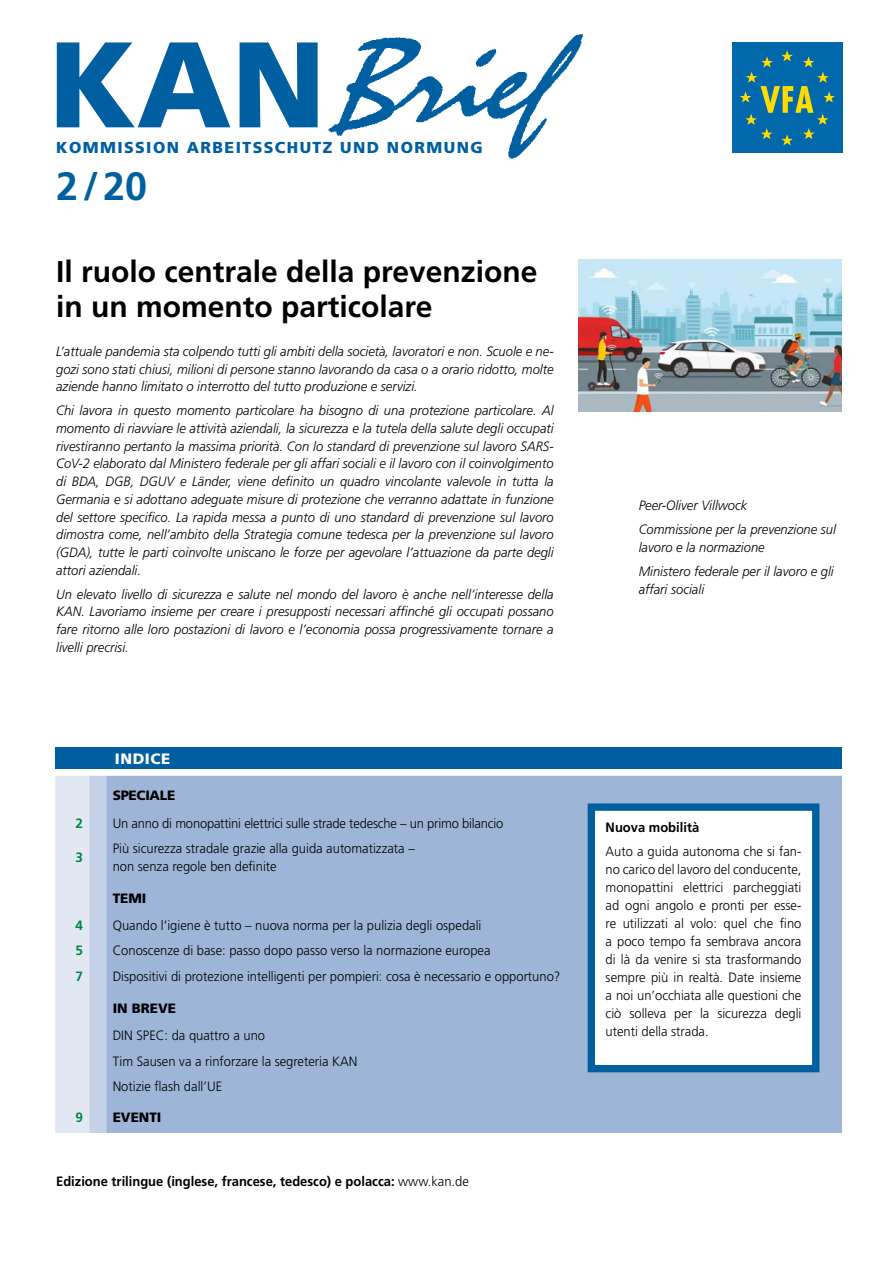
<style>
.page{position:relative;width:893px;height:1263px;background:#fff}
.page>*{position:absolute;margin:0;border:0;box-sizing:border-box;transform-origin:0 0}
.t1{font:900 121.65px "Frutiger";color:#005fa0}
.t2{font:700 39.45px "Frutiger CE";color:#005fa0}
.t3{font:700 30px/34.5px "Frutiger LT Std";color:#000}
.t4{font:900 15.9px "Frutiger";letter-spacing:.09em;color:#005fa0}
.t5{font:900 15px "Frutiger";letter-spacing:.04em;color:#fff}
.t6{font:italic 300 13.5px/17.7px "Frutiger LT Std";color:#000;text-align:justify;scale:.96 1}
.t7{font:300 13.5px/18px "Frutiger LT Std";color:#000;scale:.96 1}
.t8{font:700 13.5px "Frutiger";color:#000;scale:.96 1}
.t9{font:900 13.5px "Frutiger LT Std";color:#000}
.t10{font:900 13.5px "Frutiger";letter-spacing:-.02em;color:#000}
.t11{font:700 13.5px "Frutiger LT Std";color:#008745}
.s1{font-family:"Frutiger LT Std";font-weight:300}
</style>
<div class="page">
<div style="left:732px;top:43px;width:111px;height:110px;background:#0068ab"></div>
<svg style="left:740px;top:50px;width:95px;height:95px"></svg>
<img style="left:328px;top:34px;width:255px;height:125px">
<svg style="left:55px;top:776px;width:51px;height:357px;background:#d7e0ef"></svg>
<div style="left:106px;top:776px;width:736px;height:357px;background:#9eb5d7"></div>
<div style="left:55px;top:747px;width:787px;height:21px;background:#005fa0"></div>
<div style="left:591px;top:807px;width:225px;height:262px;background:#fff"></div>
<div style="left:588px;top:803px;width:231px;height:269px;border:7px solid #005fa0"></div>
<img style="left:578px;top:259px;width:264px;height:152px">
<h1 class="t1" style="left:49px;top:11px;width:278px">KAN</h1>
<p class="t4" style="left:56px;top:137px;width:428px">KOMMISSION ARBEITSSCHUTZ UND NORMUNG</p>
<h2 class="t2" style="left:56px;top:163px;width:93px">2 / 20</h2>
<h3 class="t3" style="left:56px;top:255px;width:483px">Il ruolo centrale della prevenzione in un momento particolare</h3>
<p class="t6" style="left:56px;top:342px;width:520px">L’attuale pandemia sta colpendo tutti gli ambiti della società, lavoratori e non. Scuole e ne&shy;gozi sono stati chiusi, milioni di persone stanno lavorando da casa o a orario ridotto, molte aziende hanno limitato o interrotto del tutto produzione e servizi.</p>
<p class="t6" style="left:56px;top:402px;width:520px">Chi lavora in questo momento particolare ha bisogno di una protezione particolare. Al momento di riavviare le attività aziendali, la sicurezza e la tutela della salute degli occupati rivestiranno pertanto la massima priorità. Con lo standard di prevenzione sul lavoro SARS-CoV-2 elaborato dal Ministero federale per gli affari sociali e il lavoro con il coinvolgimento di BDA, DGB, DGUV e Länder, viene definito un quadro vincolante valevole in tutta la Germania e si adottano adeguate misure di protezione che verranno adattate in funzione del settore specifico. La rapida messa a punto di uno standard di prevenzione sul lavoro dimostra come, nell’ambito della Strategia comune tedesca per la prevenzione sul lavoro (GDA), tutte le parti coinvolte uniscano le forze per agevolare l’attuazione da parte degli attori aziendali.</p>
<p class="t6" style="left:56px;top:585px;width:520px">Un elevato livello di sicurezza e salute nel mondo del lavoro è anche nell’interesse della KAN. Lavoriamo insieme per creare i presupposti necessari affinché gli occupati possano fare ritorno alle loro postazioni di lavoro e l’economia possa progressivamente tornare a livelli precrisi.</p>
<p class="t5" style="left:115px;top:749px;width:57px">INDICE</p>
<p class="t10" style="left:113px;top:787px;width:64px">SPECIALE</p>
<p class="t11" style="left:75px;top:815px;width:9px">2</p>
<p class="t7" style="left:113px;top:814px;width:408px">Un anno di monopattini elettrici sulle strade tedesche – un primo bilancio</p>
<p class="t11" style="left:75px;top:849px;width:9px">3</p>
<p class="t7" style="left:113px;top:839px;width:316px">Più sicurezza stradale grazie alla guida automatizzata – non senza regole ben definite</p>
<p class="t9" style="left:113px;top:890px;width:35px">TEMI</p>
<p class="t11" style="left:75px;top:917px;width:9px">4</p>
<p class="t7" style="left:113px;top:916px;width:386px">Quando l’igiene è tutto – nuova norma per la pulizia degli ospedali</p>
<p class="t11" style="left:75px;top:942px;width:9px">5</p>
<p class="t7" style="left:113px;top:942px;width:395px">Conoscenze di base: passo dopo passo verso la normazione europea</p>
<p class="t11" style="left:75px;top:968px;width:9px">7</p>
<p class="t7" style="left:113px;top:967px;width:468px">Dispositivi di protezione intelligenti per pompieri: cosa è necessario e opportuno?</p>
<p class="t9" style="left:113px;top:1000px;width:65px">IN BREVE</p>
<p class="t7" style="left:113px;top:1023px;width:256px;line-height:25.5px">DIN SPEC: da quattro a uno<br>Tim Sausen va a rinforzare la segreteria KAN<br>Notizie flash dall’UE</p>
<p class="t11" style="left:75px;top:1109px;width:9px">9</p>
<p class="t9" style="left:113px;top:1109px;width:50px">EVENTI</p>
<p class="t8" style="left:56px;top:1174px;width:431px">Edizione trilingue (inglese, francese, tedesco) e polacca: <span class="s1">www.kan.de</span></p>
<p class="t6" style="left:639px;top:493px;width:207px;line-height:24.2px">Peer-Oliver Villwock<br>Commissione per la prevenzione sul</p>
<p class="t6" style="left:639px;top:535px;width:205px;line-height:24.2px">lavoro e la normazione<br>Ministero federale per il lavoro e gli</p>
<p class="t6" style="left:639px;top:580px;width:70px">affari sociali</p>
<p class="t8" style="left:606px;top:819px;width:99px">Nuova mobilità</p>
<p class="t7" style="left:606px;top:843px;width:205px;text-align:justify">Auto a guida autonoma che si fan&shy;no carico del lavoro del conducente, monopattini elettrici parcheggiati ad ogni angolo e pronti per esse&shy;re utilizzati al volo: quel che fino a poco tempo fa sembrava ancora di là da venire si sta trasformando sempre più in realtà. Date insieme a noi un’occhiata alle questioni che ciò solleva per la sicurezza degli utenti della strada.</p>
</div>
